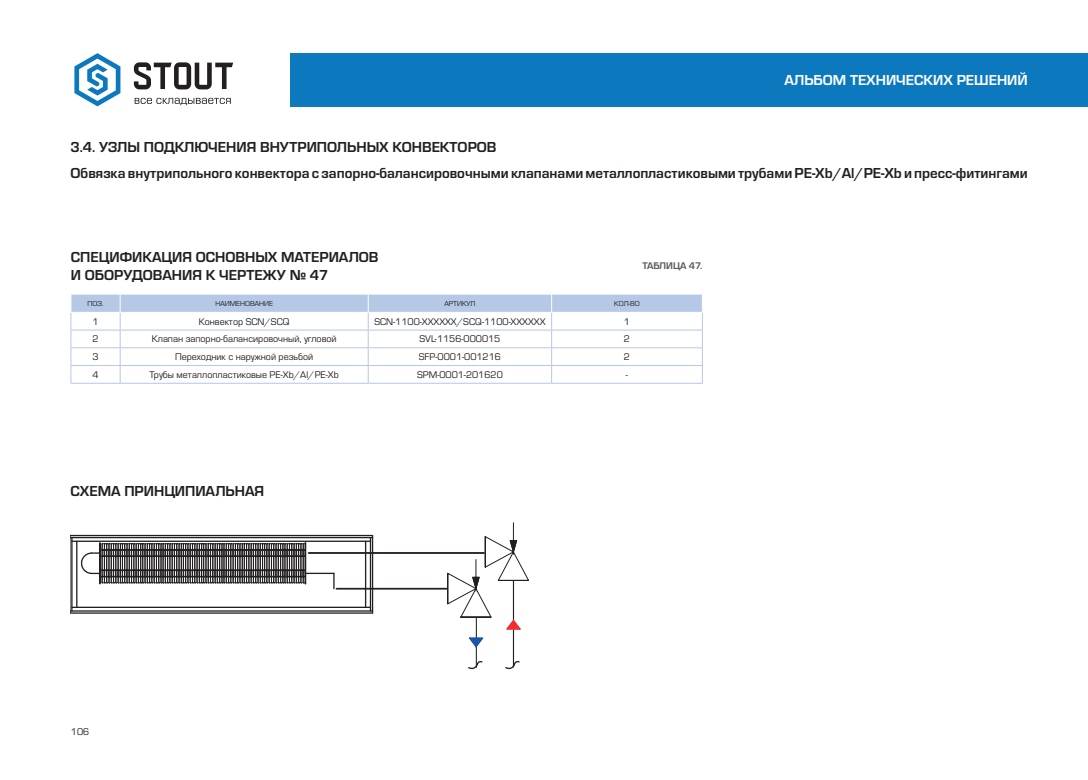
<style>
.page{position:relative;width:1088px;height:780px;background:#fff}
.page>*{position:absolute;margin:0;border:0;box-sizing:border-box;transform-origin:0 0}
.t1{font:700 15px/25.1px "Eurostile";color:#231f20}
.t2{font:700 15px "Eurostile";color:#fff}
.t3{font:10px "Eurostile";color:#231f20}
.t4{font:700 10px "Eurostile";color:#57585a}
.t5{font:7.5px "Eurostile";color:#231f20}
</style>
<div class="page">
<svg style="left:135px;top:98px;width:96px;height:7px"></svg>
<svg style="left:74px;top:53px;width:46px;height:53px"></svg>
<svg style="left:134px;top:62px;width:99px;height:27px"></svg>
<div style="left:290px;top:53px;width:798px;height:53px;background:#0c78be"></div>
<hr style="left:71px;top:383px;width:49px;height:1px;background:#b5c8e6">
<hr style="left:120px;top:383px;width:248px;height:1px;background:#b5c8e6">
<hr style="left:368px;top:383px;width:184px;height:1px;background:#b5c8e6">
<hr style="left:552px;top:383px;width:151px;height:1px;background:#b5c8e6">
<svg style="left:71px;top:294px;width:632px;height:89px"></svg>
<hr style="left:71px;top:312px;width:49px;height:1px;background:#fff">
<hr style="left:120px;top:312px;width:248px;height:1px;background:#fff">
<hr style="left:368px;top:312px;width:184px;height:1px;background:#fff">
<hr style="left:552px;top:312px;width:151px;height:1px;background:#fff">
<hr style="left:309px;top:552px;width:175px;height:2px;background:#231f20">
<hr style="left:336px;top:587px;width:111px;height:2px;background:#231f20">
<hr style="left:476px;top:617px;width:1px;height:50px;background:#231f20">
<hr style="left:513px;top:580px;width:1px;height:87px;background:#231f20">
<svg style="left:468px;top:661px;width:15px;height:7px"></svg>
<svg style="left:505px;top:661px;width:15px;height:7px"></svg>
<svg style="left:468px;top:636px;width:16px;height:12px"></svg>
<svg style="left:71px;top:534px;width:303px;height:80px"></svg>
<svg style="left:447px;top:522px;width:82px;height:108px"></svg>
<p class="t2" style="left:784px;top:71px;width:245px">АЛЬБОМ ТЕХНИЧЕСКИХ РЕШЕНИЙ</p>
<p class="t1" style="left:71px;top:135px;width:958px">3.4. УЗЛЫ ПОДКЛЮЧЕНИЯ ВНУТРИПОЛЬНЫХ КОНВЕКТОРОВ<br>Обвязка внутрипольного конвектора с запорно-балансировочными клапанами металлопластиковыми трубами PE-Xb/Al/PE-Xb и пресс-фитингами</p>
<p class="t1" style="left:71px;top:248px;width:309px;line-height:18px">СПЕЦИФИКАЦИЯ ОСНОВНЫХ МАТЕРИАЛОВ<br>И ОБОРУДОВАНИЯ К ЧЕРТЕЖУ № 47</p>
<p class="t4" style="left:642px;top:260px;width:61px">ТАБЛИЦА 47.</p>
<p class="t5" style="left:88px;top:299px;width:18px">ПОЗ.</p>
<p class="t5" style="left:215px;top:299px;width:59px">НАИМЕНОВАНИЕ</p>
<p class="t5" style="left:444px;top:299px;width:33px">АРТИКУЛ</p>
<p class="t5" style="left:614px;top:299px;width:27px">КОЛ-ВО</p>
<p class="t3" style="left:92px;top:316px;width:8px">1</p>
<p class="t3" style="left:199px;top:316px;width:92px">Конвектор SCN/SCQ</p>
<p class="t3" style="left:374px;top:316px;width:173px">SCN-1100-ХХХХХХ/SCQ-1100-XXXXXX</p>
<p class="t3" style="left:624px;top:316px;width:8px">1</p>
<p class="t3" style="left:92px;top:333px;width:8px">2</p>
<p class="t3" style="left:152px;top:333px;width:186px">Клапан запорно-балансировочный, угловой</p>
<p class="t3" style="left:419px;top:333px;width:82px">SVL-1156-000015</p>
<p class="t3" style="left:624px;top:333px;width:8px">2</p>
<p class="t3" style="left:92px;top:351px;width:8px">3</p>
<p class="t3" style="left:175px;top:351px;width:140px">Переходник с наружной резьбой</p>
<p class="t3" style="left:419px;top:351px;width:84px">SFP-0001-001216</p>
<p class="t3" style="left:624px;top:351px;width:8px">2</p>
<p class="t3" style="left:92px;top:369px;width:8px">4</p>
<p class="t3" style="left:150px;top:369px;width:191px">Трубы металлопластиковые PE-Xb/Al/PE-Xb</p>
<p class="t3" style="left:417px;top:369px;width:87px">SPM-0001-201620</p>
<p class="t3" style="left:626px;top:369px;width:4px">-</p>
<p class="t1" style="left:71px;top:478px;width:195px">СХЕМА ПРИНЦИПИАЛЬНАЯ</p>
<p class="t3" style="left:71px;top:726px;width:20px">106</p>
</div>
